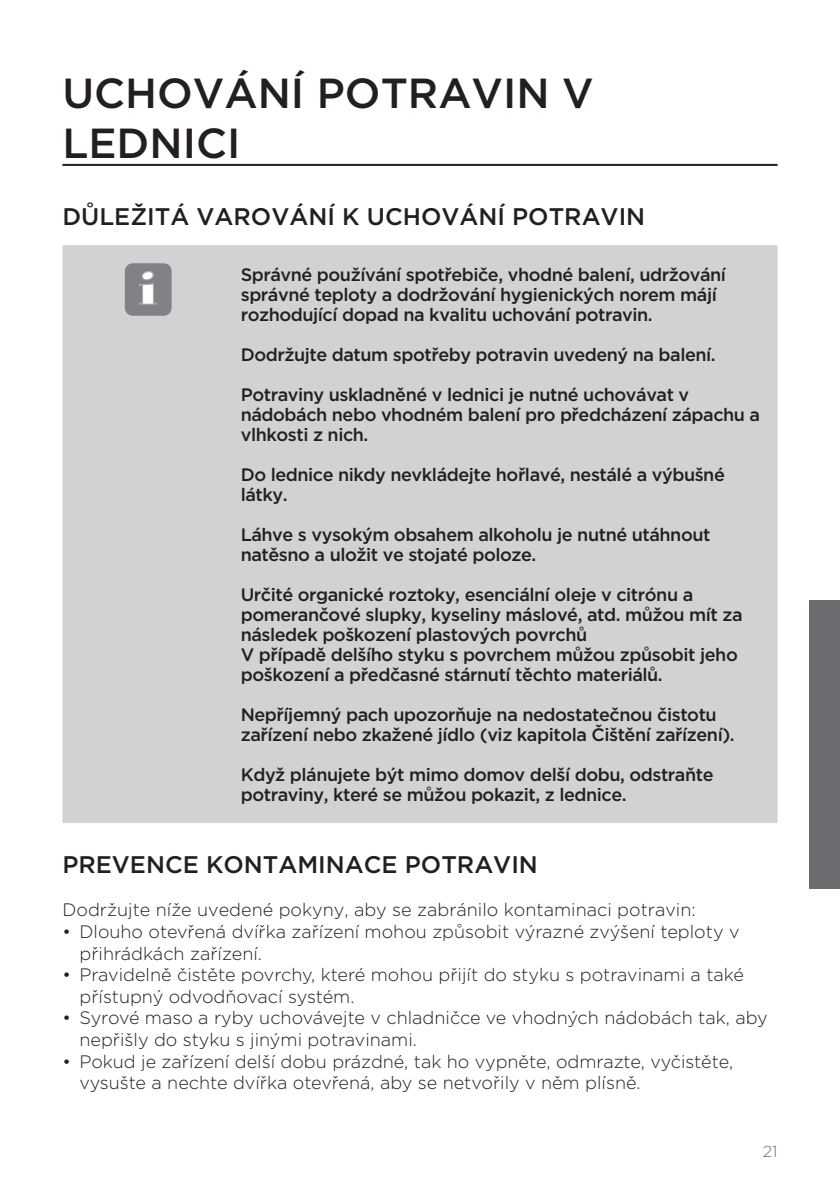
<style>
.page{position:relative;width:840px;height:1191px;background:#fff}
.page>*{position:absolute;margin:0;border:0;box-sizing:border-box;transform-origin:0 0}
.t1{font:900 48.8px "Bodoni MT Black";color:#fff}
.glavni_naslov{font:500 42px/50.4px "Gotham";color:#231f20}
.podnaslov1-1{font:500 24px "Gotham";color:#231f20}
.opozorilo{font:500 18px/20px "Gotham";letter-spacing:-.025em;color:#231f20}
.seznam{font:300 18px/21.6px "Gotham";color:#231f20}
.besedilo{font:300 18px "Gotham";color:#231f20}
.t2{font:300 16px "Gotham";color:#6c6d70}
</style>
<div class="page">
<hr style="left:62px;top:164px;width:715px;height:2px;background:#231f20">
<div style="left:808px;top:600px;width:31px;height:288px;background:#6c6d70"></div>
<div style="left:62px;top:245px;width:715px;height:578px;background:#d1d2d4"></div>
<div style="left:125px;top:263px;width:46px;height:53px;background:#808285;border-radius:8px"></div>
<p class="glavni_naslov" style="left:62px;top:67px;width:532px">UCHOVÁNÍ POTRAVIN V<br>LEDNICI</p>
<p class="podnaslov1-1" style="left:62px;top:201px;width:584px">DŮLEŽITÁ VAROVÁNÍ K UCHOVÁNÍ POTRAVIN</p>
<p class="t1" style="left:139px;top:255px;width:19px">i</p>
<p class="opozorilo" style="left:241px;top:265px;width:486px">Správné používání spotřebiče, vhodné balení, udržování správné teploty a dodržování hygienických norem májí rozhodující dopad na kvalitu uchování potravin.</p>
<p class="opozorilo" style="left:241px;top:345px;width:476px">Dodržujte datum spotřeby potravin uvedený na balení.</p>
<p class="opozorilo" style="left:241px;top:385px;width:520px">Potraviny uskladněné v lednici je nutné uchovávat v nádobách nebo vhodném balení pro předcházení zápachu a vlhkosti z nich.</p>
<p class="opozorilo" style="left:241px;top:465px;width:485px">Do lednice nikdy nevkládejte hořlavé, nestálé a výbušné látky.</p>
<p class="opozorilo" style="left:241px;top:525px;width:471px">Láhve s vysokým obsahem alkoholu je nutné utáhnout natěsno a uložit ve stojaté poloze.</p>
<p class="opozorilo" style="left:241px;top:585px;width:503px">Určité organické roztoky, esenciální oleje v citrónu a pomerančové slupky, kyseliny máslové, atd. můžou mít za následek poškození plastových povrchů</p>
<p class="opozorilo" style="left:241px;top:645px;width:498px">V případě delšího styku s povrchem můžou způsobit jeho poškození a předčasné stárnutí těchto materiálů.</p>
<p class="opozorilo" style="left:241px;top:705px;width:495px">Nepříjemný pach upozorňuje na nedostatečnou čistotu zařízení nebo zkažené jídlo (viz kapitola Čištění zařízení).</p>
<p class="opozorilo" style="left:241px;top:765px;width:474px">Když plánujete být mimo domov delší dobu, odstraňte potraviny, které se můžou pokazit, z lednice.</p>
<p class="podnaslov1-1" style="left:62px;top:849px;width:476px">PREVENCE KONTAMINACE POTRAVIN</p>
<p class="besedilo" style="left:62px;top:898px;width:634px">Dodržujte níže uvedené pokyny, aby se zabránilo kontaminaci potravin:</p>
<p class="seznam" style="left:79px;top:920px;width:661px;text-indent:-17px">• Dlouho otevřená dvířka zařízení mohou způsobit výrazné zvýšení teploty v přihrádkách zařízení.</p>
<p class="seznam" style="left:79px;top:963px;width:665px;text-indent:-17px">• Pravidelně čistěte povrchy, které mohou přijít do styku s potravinami a také přístupný odvodňovací systém.</p>
<p class="seznam" style="left:79px;top:1006px;width:689px;text-indent:-17px">• Syrové maso a ryby uchovávejte v chladničce ve vhodných nádobách tak, aby nepřišly do styku s jinými potravinami.</p>
<p class="seznam" style="left:79px;top:1050px;width:655px;text-indent:-17px">• Pokud je zařízení delší dobu prázdné, tak ho vypněte, odmrazte, vyčistěte, vysušte a nechte dvířka otevřená, aby se netvořily v něm plísně.</p>
<p class="t2" style="left:762px;top:1140px;width:16px">21</p>
</div>
